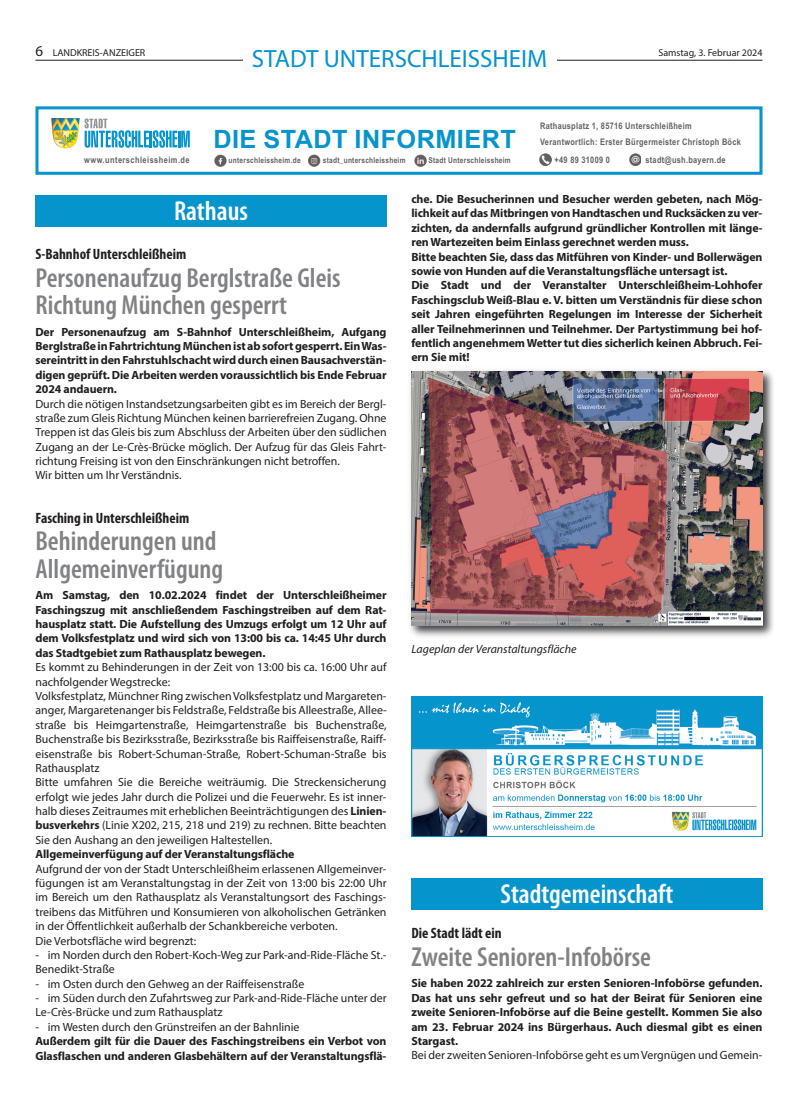
<style>
.page{position:relative;width:798px;height:1117px;background:#fff}
.page>*{position:absolute;margin:0;border:0;box-sizing:border-box;transform-origin:0 0}
.t1{font:600 condensed 27.5px/27.5px "Myriad Pro";color:#808285}
.t2{font:600 condensed 27.5px "Myriad Pro";color:#fff}
.t3{font:700 25.25px "Arial";letter-spacing:.015em;color:#0694cd}
.t4{font:25px "Myriad Pro";color:#0694cd}
.t5{font:700 condensed 15px "Myriad Pro";color:#231f20}
.t6{font:11.88px/14.4px "Myriad Pro";color:#231f20;text-align:justify}
.t7{font:700 11.88px/14.4px "Myriad Pro";letter-spacing:-.01em;color:#231f20;text-align:justify}
.t8{font:italic 11.88px "Myriad Pro";color:#231f20}
.t9{font:10px "Myriad Pro";color:#231f20}
.t10{font:700 9px/16.1px "USH Bold Arial Narrow";letter-spacing:.03em;color:#636366}
.t11{font:700 9px "USH Bold Arial Narrow";letter-spacing:.05em;color:#636366}
.t12{font:700 8px "USH Bold Arial Narrow";letter-spacing:.03em;color:#636366}
.s1{font-size:15px}
.s2{font-weight:700}
</style>
<div class="page">
<hr style="left:35px;top:60px;width:727px;height:1px;background:#231f20">
<div style="left:242px;top:50px;width:314px;height:24px;background:#fff"></div>
<div style="left:35px;top:195px;width:351px;height:32px;background:#0694cd"></div>
<div style="left:411px;top:877px;width:351px;height:32px;background:#0694cd"></div>
<svg style="left:85px;top:118px;width:105px;height:30px"></svg>
<img style="left:51px;top:118px;width:29px;height:30px">
<svg style="left:214px;top:154px;width:12px;height:12px"></svg>
<svg style="left:539px;top:153px;width:12px;height:12px"></svg>
<svg style="left:629px;top:153px;width:11px;height:12px"></svg>
<svg style="left:308px;top:154px;width:12px;height:12px"></svg>
<svg style="left:414px;top:154px;width:12px;height:12px"></svg>
<div style="left:35px;top:106px;width:727px;height:69px;border:3px solid #0694cd"></div>
<img style="left:410px;top:370px;width:363px;height:267px">
<img style="left:411px;top:371px;width:351px;height:254px">
<img style="left:411px;top:696px;width:351px;height:140px">
<p class="t9" style="left:35px;top:49px;width:111px"><span class="s1">6</span> LANDKREIS-ANZEIGER</p>
<p class="t9" style="left:658px;top:49px;width:105px">Samstag, 3. Februar 2024</p>
<p class="t4" style="left:252px;top:49px;width:297px">STADT UNTERSCHLEISSHEIM</p>
<p class="t3" style="left:213px;top:125px;width:304px">DIE STADT INFORMIERT</p>
<p class="t10" style="left:540px;top:119px;width:202px">Rathausplatz 1, 85716 Unterschleißheim<br>Verantwortlich: Erster Bürgermeister Christoph Böck</p>
<p class="t11" style="left:84px;top:157px;width:107px">www.unterschleissheim.de</p>
<p class="t12" style="left:228px;top:158px;width:74px">unterschleissheim.de</p>
<p class="t12" style="left:323px;top:158px;width:84px">stadt_unterschleissheim</p>
<p class="t12" style="left:428px;top:158px;width:84px">Stadt Unterschleissheim</p>
<p class="t10" style="left:554px;top:152px;width:57px">+49 89 31009 0</p>
<p class="t10" style="left:645px;top:152px;width:82px">stadt@ush.bayern.de</p>
<p class="t2" style="left:174px;top:200px;width:75px">Rathaus</p>
<p class="t5" style="left:35px;top:249px;width:152px">S-Bahnhof Unterschleißheim</p>
<p class="t1" style="left:35px;top:266px;width:306px">Personenaufzug Berglstraße Gleis<br>Richtung München gesperrt</p>
<p class="t7" style="left:35px;top:325px;width:352px">Der Personenaufzug am S-Bahnhof Unterschleißheim, Aufgang Berglstraße in Fahrtrichtung München ist ab sofort gesperrt. Ein Was&shy;sereintritt in den Fahrstuhlschacht wird durch einen Bausachverstän&shy;digen geprüft. Die Arbeiten werden voraussichtlich bis Ende Februar 2024 andauern.</p>
<p class="t6" style="left:35px;top:397px;width:352px">Durch die nötigen Instandsetzungsarbeiten gibt es im Bereich der Bergl&shy;straße zum Gleis Richtung München keinen barrierefreien Zugang. Ohne Treppen ist das Gleis bis zum Abschluss der Arbeiten über den südlichen Zugang an der Le-Crès-Brücke möglich. Der Aufzug für das Gleis Fahrt&shy;richtung Freising ist von den Einschränkungen nicht betroffen.</p>
<p class="t6" style="left:35px;top:469px;width:148px">Wir bitten um Ihr Verständnis.</p>
<p class="t5" style="left:35px;top:512px;width:155px">Fasching in Unterschleißheim</p>
<p class="t1" style="left:35px;top:529px;width:189px">Behinderungen und<br>Allgemeinverfügung</p>
<p class="t7" style="left:35px;top:589px;width:352px">Am Samstag, den 10.02.2024 findet der Unterschleißheimer Faschingszug mit anschließendem Faschingstreiben auf dem Rat&shy;hausplatz statt. Die Aufstellung des Umzugs erfolgt um 12 Uhr auf dem Volksfestplatz und wird sich von 13:00 bis ca. 14:45 Uhr durch das Stadtgebiet zum Rathausplatz bewegen.</p>
<p class="t6" style="left:35px;top:661px;width:352px">Es kommt zu Behinderungen in der Zeit von 13:00 bis ca. 16:00 Uhr auf nachfolgender Wegstrecke:</p>
<p class="t6" style="left:35px;top:689px;width:353px">Volksfestplatz, Münchner Ring zwischen Volksfestplatz und Margareten&shy;anger, Margaretenanger bis Feldstraße, Feldstraße bis Alleestraße, Allee&shy;straße bis Heimgartenstraße, Heimgartenstraße bis Buchenstraße, Buchenstraße bis Bezirksstraße, Bezirksstraße bis Raiffeisenstraße, Raiff&shy;eisenstraße bis Robert-Schuman-Straße, Robert-Schuman-Straße bis Rathausplatz</p>
<p class="t6" style="left:35px;top:776px;width:352px">Bitte umfahren Sie die Bereiche weiträumig. Die Streckensicherung erfolgt wie jedes Jahr durch die Polizei und die Feuerwehr. Es ist inner&shy;halb dieses Zeitraumes mit erheblichen Beeinträchtigungen des <span class="s2">Linien&shy;busverkehrs</span> (Linie X202, 215, 218 und 219) zu rechnen. Bitte beachten Sie den Aushang an den jeweiligen Haltestellen.</p>
<p class="t7" style="left:35px;top:847px;width:260px">Allgemeinverfügung auf der Veranstaltungsfläche</p>
<p class="t6" style="left:35px;top:862px;width:352px">Aufgrund der von der Stadt Unterschleißheim erlassenen Allgemeinver&shy;fügungen ist am Veranstaltungstag in der Zeit von 13:00 bis 22:00 Uhr im Bereich um den Rathausplatz als Veranstaltungsort des Faschings&shy;treibens das Mitführen und Konsumieren von alkoholischen Getränken in der Öffentlichkeit außerhalb der Schankbereiche verboten.</p>
<p class="t6" style="left:35px;top:934px;width:162px">Die Verbotsfläche wird begrenzt:</p>
<p class="t6" style="left:35px;top:948px;width:352px">- im Norden durch den Robert-Koch-Weg zur Park-and-Ride-Fläche St.-<br>Benedikt-Straße</p>
<p class="t6" style="left:35px;top:977px;width:270px">- im Osten durch den Gehweg an der Raiffeisenstraße</p>
<p class="t6" style="left:35px;top:991px;width:352px">- im Süden durch den Zufahrtsweg zur Park-and-Ride-Fläche unter der<br>Le-Crès-Brücke und zum Rathausplatz</p>
<p class="t6" style="left:35px;top:1020px;width:265px">- im Westen durch den Grünstreifen an der Bahnlinie</p>
<p class="t7" style="left:35px;top:1034px;width:352px">Außerdem gilt für die Dauer des Faschingstreibens ein Verbot von<br>Glasflaschen und anderen Glasbehältern auf der Veranstaltungsflä-</p>
<p class="t7" style="left:411px;top:193px;width:353px">che. Die Besucherinnen und Besucher werden gebeten, nach Mög&shy;lichkeit auf das Mitbringen von Handtaschen und Rucksäcken zu ver&shy;zichten, da andernfalls aufgrund gründlicher Kontrollen mit länge&shy;ren Wartezeiten beim Einlass gerechnet werden muss.</p>
<p class="t7" style="left:411px;top:250px;width:352px">Bitte beachten Sie, dass das Mitführen von Kinder- und Bollerwägen sowie von Hunden auf die Veranstaltungsfläche untersagt ist.</p>
<p class="t7" style="left:411px;top:279px;width:352px">Die Stadt und der Veranstalter Unterschleißheim-Lohhofer Faschingsclub Weiß-Blau e. V. bitten um Verständnis für diese schon seit Jahren eingeführten Regelungen im Interesse der Sicherheit aller Teilnehmerinnen und Teilnehmer. Der Partystimmung bei hof&shy;fentlich angenehmem Wetter tut dies sicherlich keinen Abbruch. Fei&shy;ern Sie mit!</p>
<p class="t8" style="left:411px;top:644px;width:166px">Lageplan der Veranstaltungsfläche</p>
<p class="t2" style="left:500px;top:883px;width:174px">Stadtgemeinschaft</p>
<p class="t5" style="left:411px;top:927px;width:92px">Die Stadt lädt ein</p>
<p class="t1" style="left:411px;top:945px;width:241px">Zweite Senioren-Infobörse</p>
<p class="t7" style="left:411px;top:977px;width:352px">Sie haben 2022 zahlreich zur ersten Senioren-Infobörse gefunden.<br>Das hat uns sehr gefreut und so hat der Beirat für Senioren eine zweite Senioren-Infobörse auf die Beine gestellt. Kommen Sie also am 23. Februar 2024 ins Bürgerhaus. Auch diesmal gibt es einen Stargast.</p>
<p class="t6" style="left:411px;top:1048px;width:352px">Bei der zweiten Senioren-Infobörse geht es um Vergnügen und Gemein-</p>
</div>
